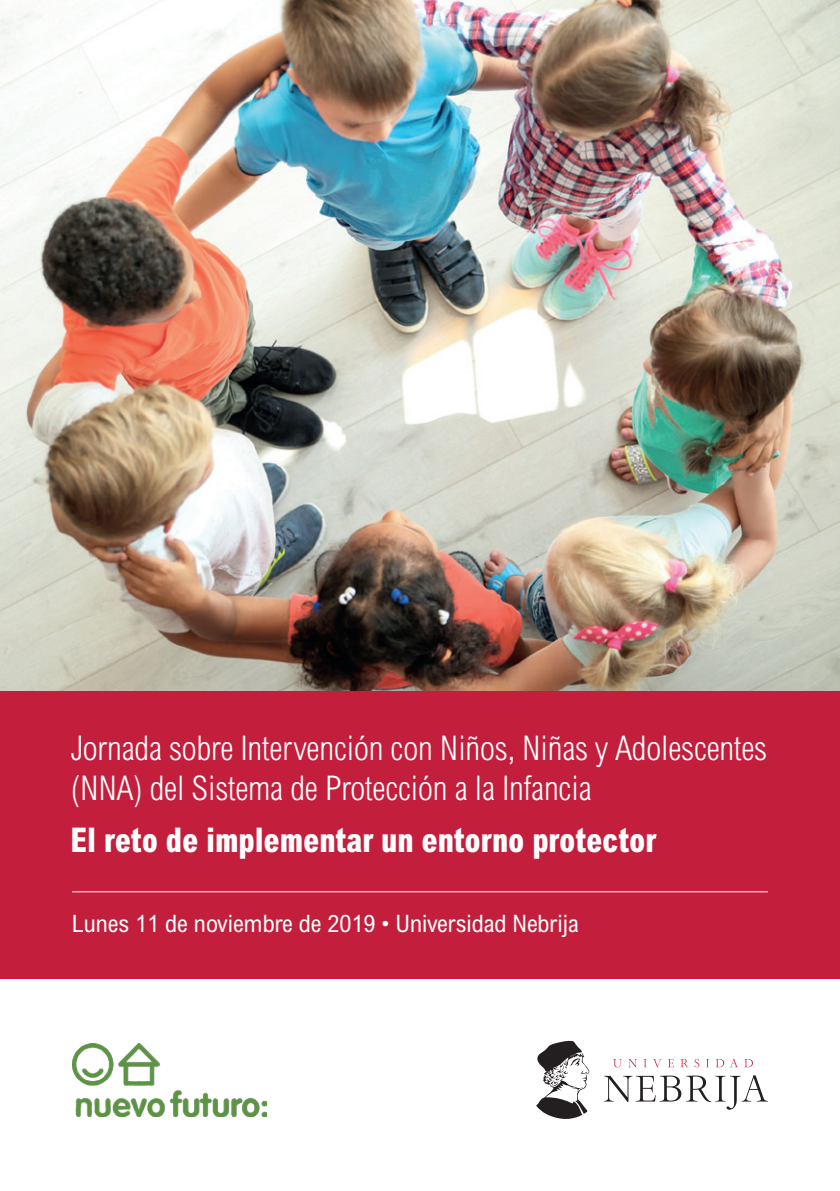
<style>
.page{position:relative;width:840px;height:1191px;background:#fff}
.page>*{position:absolute;margin:0;border:0;box-sizing:border-box;transform-origin:0 0}
.titular_dip{font:300 condensed 34px/40px "Arial MT Pro";letter-spacing:-.005em;color:#fff}
.titular_dip-2{font:800 condensed 34px "Arial MT Pro";letter-spacing:-.005em;color:#fff;scale:.96 1}
.subtitulo{font:condensed 24px "Arial MT Pro";color:#fff}
</style>
<div class="page">
<img style="left:0;top:0;width:839px;height:692px">
<div style="left:0;top:692px;width:839px;height:287px;background:#c31f3d"></div>
<svg style="left:536px;top:1040px;width:53px;height:79px"></svg>
<svg style="left:613px;top:1059px;width:139px;height:8px"></svg>
<svg style="left:604px;top:1075px;width:163px;height:34px"></svg>
<img style="left:72px;top:1043px;width:195px;height:73px">
<hr style="left:72px;top:891px;width:695px;height:1px;background:#fff">
<p class="titular_dip" style="left:71px;top:730px;width:697px">Jornada sobre Intervención con Niños, Niñas y Adolescentes (NNA) del Sistema de Protección a la Infancia</p>
<p class="titular_dip-2" style="left:71px;top:819px;width:611px">El reto de implementar un entorno protector</p>
<p class="subtitulo" style="left:72px;top:908px;width:508px">Lunes 11 de noviembre de 2019 • Universidad Nebrija</p>
</div>
